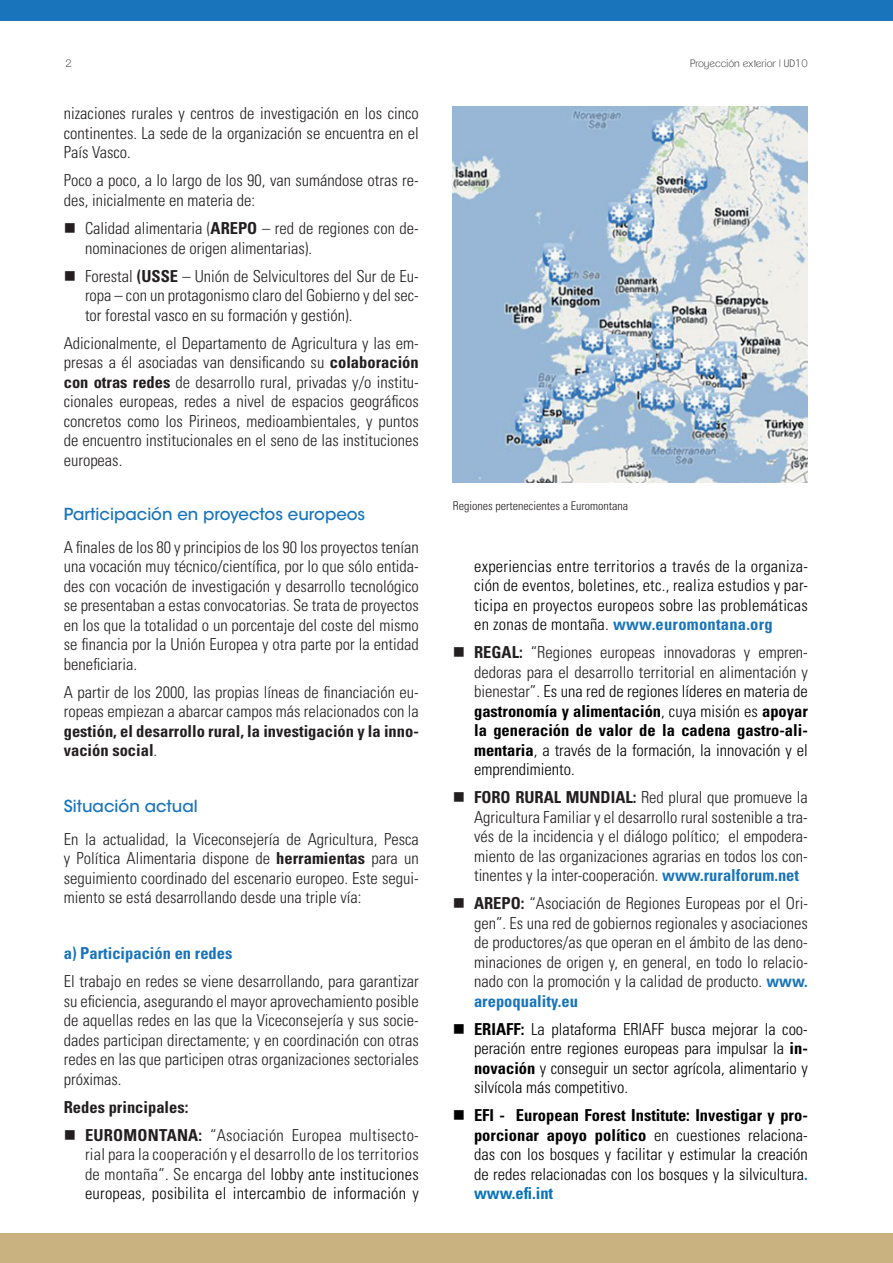
<style>
.page{position:relative;width:893px;height:1263px;background:#fff}
.page>*{position:absolute;margin:0;border:0;box-sizing:border-box;transform-origin:0 0}
.t1{font:300 condensed 16.5px/19.5px "Univers";color:#231f20;text-align:justify}
.t2{font:300 condensed 16.5px/19.5px "Univers";color:#000001;text-align:justify}
.t3{font:700 condensed 16.5px/19.5px "Univers";color:#231f20}
.t4{font:16.5px "ITC Avant Garde MM 445 750";color:#1974bb}
.t5{font:700 condensed 16.5px "Univers";color:#1974bb}
.t6{font:300 condensed 12px "Univers";color:#231f20}
.t7{font:300 10.5px "Clemente P Dae";color:#57585a}
.s1{font-weight:700}
.s2{font-weight:300}
.s3{font-weight:700;color:#1974bb}
.s4{color:#231f20}
.s5{font-weight:700;color:#231f20}
.s6{font-weight:700;color:#0873bb}
.s7{color:#000001}
</style>
<div class="page">
<div style="left:0;top:1233px;width:893px;height:30px;background:#c9b280"></div>
<div style="left:0;top:0;width:893px;height:21px;background:#1974bb"></div>
<img style="left:453px;top:106px;width:355px;height:377px">
<p class="t7" style="left:65px;top:57px;width:8px">2</p>
<p class="t7" style="left:690px;top:57px;width:119px">Proyección exterior | UD10</p>
<p class="t1" style="left:64px;top:104px;width:357px">nizaciones rurales y centros de investigación en los cinco continentes. La sede de la organización se encuentra en el País Vasco.</p>
<p class="t1" style="left:64px;top:171px;width:356px">Poco a poco, a lo largo de los 90, van sumándose otras re&shy;des, inicialmente en materia de:</p>
<p class="t1" style="left:85px;top:218px;width:335px;text-indent:-21px">■ Calidad alimentaria (<span class="s1">AREPO</span> – red de regiones con de&shy;nominaciones de origen alimentarias).</p>
<p class="t1" style="left:85px;top:266px;width:335px;text-indent:-21px">■ Forestal <span class="s1">(USSE</span> – Unión de Selvicultores del Sur de Eu&shy;ropa – con un protagonismo claro del Gobierno y del sec&shy;tor forestal vasco en su formación y gestión).</p>
<p class="t1" style="left:64px;top:333px;width:357px">Adicionalmente, el Departamento de Agricultura y las em&shy;presas a él asociadas van densificando su <span class="s1">colaboración con otras redes</span> de desarrollo rural, privadas y/o institu&shy;cionales europeas, redes a nivel de espacios geográficos concretos como los Pirineos, medioambientales, y puntos de encuentro institucionales en el seno de las instituciones europeas.</p>
<p class="t4" style="left:64px;top:505px;width:303px">Participación en proyectos europeos</p>
<p class="t1" style="left:64px;top:537px;width:357px">A finales de los 80 y principios de los 90 los proyectos tenían una vocación muy técnico/científica, por lo que sólo entida&shy;des con vocación de investigación y desarrollo tecnológico se presentaban a estas convocatorias. Se trata de proyectos en los que la totalidad o un porcentaje del coste del mismo se financia por la Unión Europea y otra parte por la entidad beneficiaria.</p>
<p class="t1" style="left:64px;top:682px;width:357px">A partir de los 2000, las propias líneas de financiación eu&shy;ropeas empiezan a abarcar campos más relacionados con la</p>
<p class="t3" style="left:64px;top:721px;width:357px">gestión, el desarrollo rural, la investigación y la inno&shy;vación social<span class="s2">.</span></p>
<p class="t6" style="left:453px;top:498px;width:177px">Regiones pertenecientes a Euromontana</p>
<p class="t2" style="left:474px;top:556px;width:335px">experiencias entre territorios a través de la organiza&shy;ción de eventos, boletines, etc., realiza estudios y par&shy;ticipa en proyectos europeos sobre las problemáticas en zonas de montaña. <span class="s3">www.euromontana.org</span></p>
<p class="t2" style="left:474px;top:643px;width:335px;text-indent:-21px"><span class="s4">■</span> <span class="s5">REGAL:</span> <span class="s4">“Regiones europeas innovadoras y empren&shy;dedoras para el desarrollo territorial en alimentación y bienestar”.</span> Es una red de regiones líderes en materia de <span class="s1">gastronomía y alimentación</span>, cuya misión es <span class="s1">apoyar la generación de valor de la cadena gastro-ali&shy;mentaria</span>, a través de la formación, la innovación y el emprendimiento.</p>
<p class="t1" style="left:474px;top:788px;width:335px;text-indent:-21px">■ <span class="s1">FORO RURAL MUNDIAL:</span> Red plural que promueve la Agricultura Familiar y el desarrollo rural sostenible a tra&shy;vés de la incidencia y el diálogo político; el empodera&shy;miento de las organizaciones agrarias en todos los con&shy;tinentes y la inter-cooperación. <span class="s3">www.ruralforum.net</span></p>
<p class="t1" style="left:474px;top:894px;width:335px;text-indent:-21px">■ <span class="s1">AREPO:</span> “Asociación de Regiones Europeas por el Ori&shy;gen”. Es una red de gobiernos regionales y asociaciones de productores/as que operan en el ámbito de las deno&shy;minaciones de origen y, en general, en todo lo relacio&shy;nado con la promoción y la calidad de producto. <span class="s3">www. arepoquality.eu</span></p>
<p class="t2" style="left:474px;top:1019px;width:335px;text-indent:-21px">■ <span class="s1">ERIAFF:</span> La plataforma ERIAFF busca mejorar la coo&shy;peración entre regiones europeas para impulsar la <span class="s1">in&shy;novación</span> y conseguir un sector agrícola, alimentario y silvícola más competitivo.</p>
<p class="t2" style="left:474px;top:1106px;width:335px;text-indent:-21px">■ <span class="s1">EFI - European Forest Institute: Investigar y pro&shy;porcionar apoyo político</span> en cuestiones relaciona&shy;das con los bosques y facilitar y estimular la creación de redes relacionadas con los bosques y la silvicultura<span class="s6">. www.efi.int</span></p>
<p class="t4" style="left:64px;top:797px;width:136px">Situación actual</p>
<p class="t1" style="left:64px;top:829px;width:357px">En la actualidad, la Viceconsejería de Agricultura, Pesca y Política Alimentaria dispone de <span class="s1">herramientas</span> para un seguimiento coordinado del escenario europeo. Este segui&shy;miento se está desarrollando desde una triple vía:</p>
<p class="t5" style="left:64px;top:943px;width:170px">a) Participación en redes</p>
<p class="t1" style="left:64px;top:972px;width:357px">El trabajo en redes se viene desarrollando, para garantizar su eficiencia, asegurando el mayor aprovechamiento posible de aquellas redes en las que la Viceconsejería y sus socie&shy;dades participan directamente; y en coordinación con otras redes en las que participen otras organizaciones sectoriales próximas.</p>
<p class="t3" style="left:64px;top:1097px;width:126px">Redes principales:</p>
<p class="t1" style="left:85px;top:1125px;width:335px;text-indent:-21px">■ <span class="s1">EUROMONTANA:</span> “Asociación Europea multisecto&shy;rial para la cooperación y el desarrollo de los territorios de montaña”. Se encarga del <span class="s7">lobby ante instituciones europeas, posibilita el intercambio de información y</span></p>
</div>
